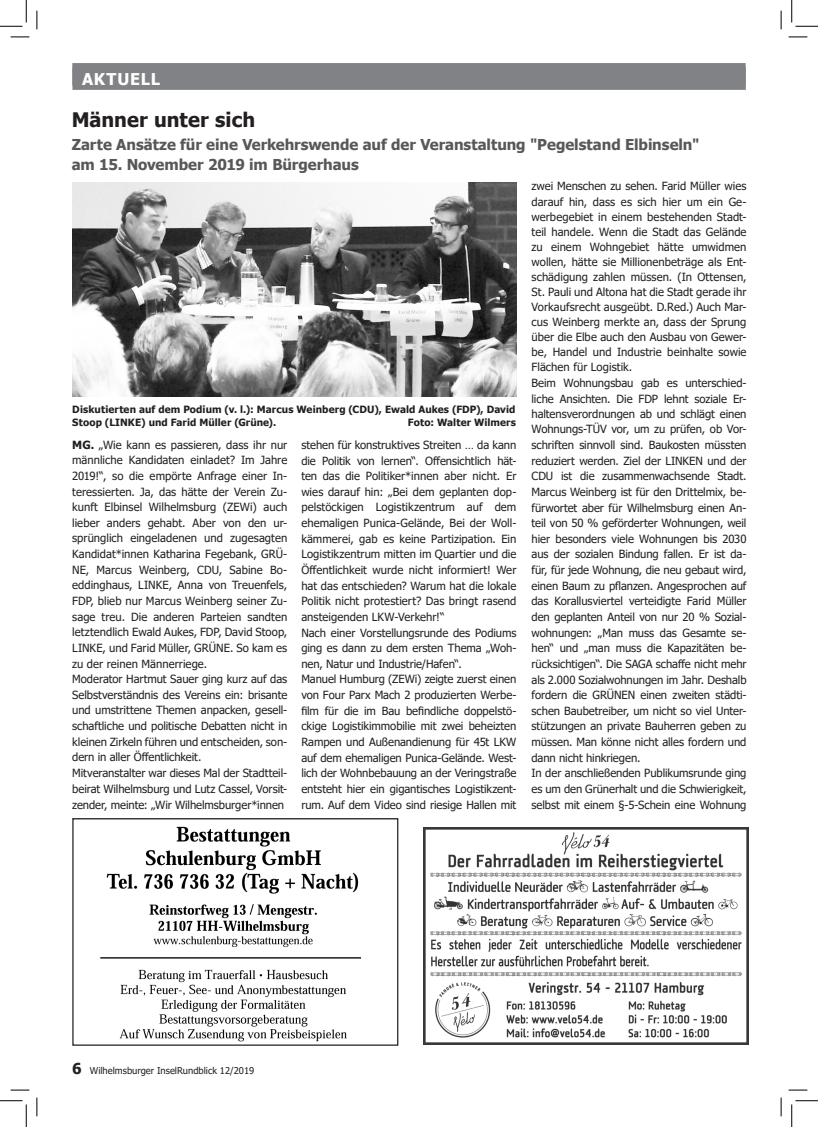
<style>
.page{position:relative;width:818px;height:1127px;background:#fff}
.page>*{position:absolute;margin:0;border:0;box-sizing:border-box;transform-origin:0 0}
.t1{font:700 20px "Tahoma";letter-spacing:.005em;color:#231f20}
.t2{font:700 16.25px "Tahoma";letter-spacing:.045em;color:#fff}
.t3{font:700 15px/20px "Tahoma";letter-spacing:-.005em;color:#57585a}
.t4{font:11.25px/15.6px "Tahoma";color:#231f20}
.t5{font:700 10px/12.5px "Tahoma";letter-spacing:.01em;color:#231f20}
.t6{font:9.38px "Tahoma";color:#231f20}
.s1{font-weight:700}
.s2{font-weight:700;font-size:15px}
</style>
<div class="page">
<div style="left:72px;top:63px;width:674px;height:23px;background:#808285"></div>
<img style="left:72px;top:183px;width:444px;height:214px">
<div style="left:72px;top:67px;width:674px;height:23px;background:#808285"></div>
<img style="left:423px;top:827px;width:325px;height:217px">
<img style="left:100px;top:826px;width:261px;height:216px">
<div style="left:72px;top:818px;width:326px;height:227px;border:1px solid #231f20"></div>
<svg style="left:11px;top:36px;width:18px;height:2px"></svg>
<svg style="left:788px;top:36px;width:19px;height:2px"></svg>
<svg style="left:11px;top:1089px;width:18px;height:1px"></svg>
<svg style="left:788px;top:1089px;width:19px;height:1px"></svg>
<svg style="left:36px;top:11px;width:2px;height:18px"></svg>
<svg style="left:36px;top:1097px;width:2px;height:18px"></svg>
<svg style="left:780px;top:11px;width:2px;height:18px"></svg>
<svg style="left:780px;top:1097px;width:2px;height:18px"></svg>
<svg style="left:0;top:0;width:27px;height:27px"></svg>
<svg style="left:0;top:1100px;width:27px;height:26px"></svg>
<svg style="left:791px;top:0;width:27px;height:27px"></svg>
<svg style="left:791px;top:1100px;width:27px;height:26px"></svg>
<h2 class="t2" style="left:78px;top:63px;width:80px">AKTUELL</h2>
<h2 class="t2" style="left:82px;top:68px;width:80px">AKTUELL</h2>
<h1 class="t1" style="left:72px;top:105px;width:185px">Männer unter sich</h1>
<h3 class="t3" style="left:72px;top:135px;width:629px">Zarte Ansätze für eine Verkehrswende auf der Veranstaltung "Pegelstand Elbinseln" am 15. November 2019 im Bürgerhaus</h3>
<p class="t5" style="left:72px;top:403px;width:445px">Diskutierten auf dem Podium (v. l.): Marcus Weinberg (CDU), Ewald Aukes (FDP), David<br>Stoop (LINKE) und Farid Müller (Grüne).</p>
<p class="t5" style="left:408px;top:416px;width:110px">Foto: Walter Wilmers</p>
<p class="t4" style="left:72px;top:437px;width:217px"><span class="s1">MG.</span> „Wie kann es passieren, dass ihr nur männliche Kandidaten einladet? Im Jahre 2019!“, so die empörte Anfrage einer In&shy;teressierten. Ja, das hätte der Verein Zu&shy;kunft Elbinsel Wilhelmsburg (ZEWi) auch lieber anders gehabt. Aber von den ur&shy;sprünglich eingeladenen und zugesagten Kandidat*innen Katharina Fegebank, GRÜ-NE, Marcus Weinberg, CDU, Sabine Bo&shy;eddinghaus, LINKE, Anna von Treuenfels, FDP, blieb nur Marcus Weinberg seiner Zu&shy;sage treu. Die anderen Parteien sandten letztendlich Ewald Aukes, FDP, David Stoop, LINKE, und Farid Müller, GRÜNE. So kam es zu der reinen Männerriege.<br>Moderator Hartmut Sauer ging kurz auf das Selbstverständnis des Vereins ein: brisante und umstrittene Themen anpacken, gesell&shy;schaftliche und politische Debatten nicht in kleinen Zirkeln führen und entscheiden, son&shy;dern in aller Öffentlichkeit.<br>Mitveranstalter war dieses Mal der Stadtteil&shy;beirat Wilhelmsburg und Lutz Cassel, Vorsit&shy;zender, meinte: „Wir Wilhelmsburger*innen</p>
<p class="t4" style="left:301px;top:437px;width:217px">stehen für konstruktives Streiten … da kann die Politik von lernen“. Offensichtlich hät&shy;ten das die Politiker*innen aber nicht. Er wies darauf hin: „Bei dem geplanten dop&shy;pelstöckigen Logistikzentrum auf dem ehemaligen Punica-Gelände, Bei der Woll&shy;kämmerei, gab es keine Partizipation. Ein Logistikzentrum mitten im Quartier und die Öffentlichkeit wurde nicht informiert! Wer hat das entschieden? Warum hat die lokale Politik nicht protestiert? Das bringt rasend ansteigenden LKW-Verkehr!“<br>Nach einer Vorstellungsrunde des Podiums ging es dann zu dem ersten Thema „Woh&shy;nen, Natur und Industrie/Hafen“.<br>Manuel Humburg (ZEWi) zeigte zuerst einen von Four Parx Mach 2 produzierten Werbe&shy;film für die im Bau befindliche doppelstö&shy;ckige Logistikimmobilie mit zwei beheizten Rampen und Außenandienung für 45t LKW auf dem ehemaligen Punica-Gelände. West&shy;lich der Wohnbebauung an der Veringstraße entsteht hier ein gigantisches Logistikzent&shy;rum. Auf dem Video sind riesige Hallen mit</p>
<p class="t4" style="left:531px;top:179px;width:216px">zwei Menschen zu sehen. Farid Müller wies darauf hin, dass es sich hier um ein Ge&shy;werbegebiet in einem bestehenden Stadt&shy;teil handele. Wenn die Stadt das Gelände zu einem Wohngebiet hätte umwidmen wollen, hätte sie Millionenbeträge als Ent&shy;schädigung zahlen müssen. (In Ottensen, St. Pauli und Altona hat die Stadt gerade ihr Vorkaufsrecht ausgeübt. D.Red.) Auch Mar&shy;cus Weinberg merkte an, dass der Sprung über die Elbe auch den Ausbau von Gewer&shy;be, Handel und Industrie beinhalte sowie Flächen für Logistik.<br>Beim Wohnungsbau gab es unterschied&shy;liche Ansichten. Die FDP lehnt soziale Er&shy;haltensverordnungen ab und schlägt einen Wohnungs-TÜV vor, um zu prüfen, ob Vor&shy;schriften sinnvoll sind. Baukosten müssten reduziert werden. Ziel der LINKEN und der CDU ist die zusammenwachsende Stadt.<br>Marcus Weinberg ist für den Drittelmix, be&shy;fürwortet aber für Wilhelmsburg einen An&shy;teil von 50 % geförderter Wohnungen, weil hier besonders viele Wohnungen bis 2030 aus der sozialen Bindung fallen. Er ist da&shy;für, für jede Wohnung, die neu gebaut wird, einen Baum zu pflanzen. Angesprochen auf das Korallusviertel verteidigte Farid Müller den geplanten Anteil von nur 20 % Sozial&shy;wohnungen: „Man muss das Gesamte se&shy;hen“ und „man muss die Kapazitäten be&shy;rücksichtigen“. Die SAGA schaffe nicht mehr als 2.000 Sozialwohnungen im Jahr. Deshalb fordern die GRÜNEN einen zweiten städti&shy;schen Baubetreiber, um nicht so viel Unter&shy;stützungen an private Bauherren geben zu müssen. Man könne nicht alles fordern und dann nicht hinkriegen.<br>In der anschließenden Publikumsrunde ging es um den Grünerhalt und die Schwierigkeit, selbst mit einem §-5-Schein eine Wohnung</p>
<p class="t6" style="left:72px;top:1063px;width:183px"><span class="s2">6</span> Wilhelmsburger InselRundblick 12/2019</p>
</div>
